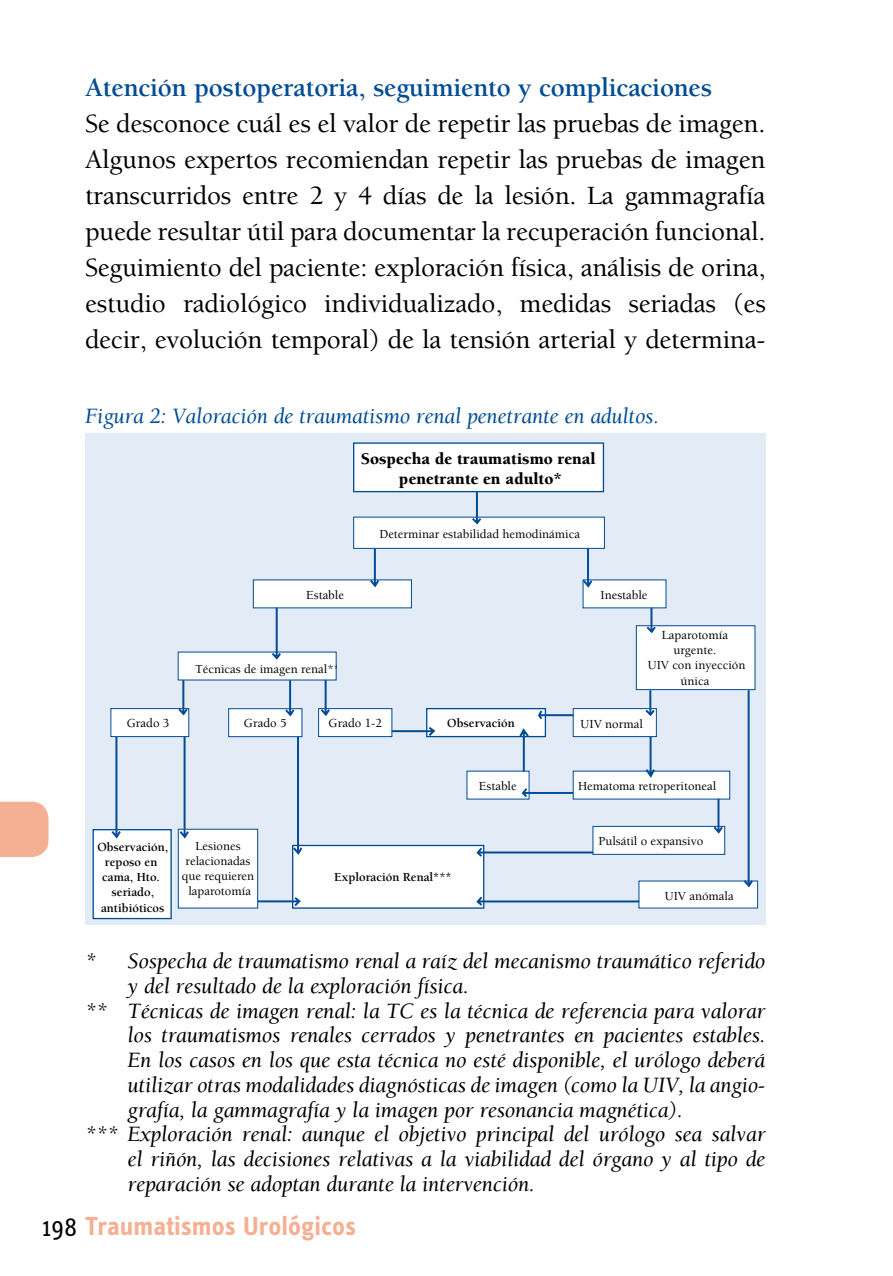
<style>
.page{position:relative;width:893px;height:1276px;background:#fff}
.page>*{position:absolute;margin:0;border:0;box-sizing:border-box;transform-origin:0 0}
.t1{font:500 27px/36px "Berkeley";letter-spacing:-.01em;color:#000}
.t2{font:700 27px "Info Text";color:#f5b093}
.t3{font:italic 22.5px "Berkeley";letter-spacing:-.01em;color:#000}
.t4{font:italic 22.5px "Berkeley";letter-spacing:-.01em;color:#004d95}
.t5{font:900 16.8px/20.4px "Berkeley";color:#000;text-align:center}
.t6{font:500 12.6px/15.3px "Berkeley";color:#000;text-align:center}
.t7{font:700 12.6px/15.3px "Berkeley";color:#000;text-align:center}
.s1{font-weight:700;color:#004d95}
.s2{font-weight:400;color:#000}
</style>
<div class="page">
<svg style="left:0;top:801px;width:49px;height:56px;background:#f5b59a"></svg>
<div style="left:85px;top:433px;width:680px;height:492px;background:#e3ecf6"></div>
<div style="left:93px;top:829px;width:78px;height:89px;background:#fff"></div>
<div style="left:93px;top:829px;width:79px;height:90px;border:1px solid #014b95"></div>
<div style="left:354px;top:443px;width:249px;height:48px;background:#fff"></div>
<div style="left:353px;top:442px;width:251px;height:50px;border:1px solid #014b95"></div>
<svg style="left:109px;top:489px;width:646px;height:419px"></svg>
<p class="t1" style="left:85px;top:70px;width:682px"><span class="s1">Atención postoperatoria, seguimiento y complicaciones<br></span>Se desconoce cuál es el valor de repetir las pruebas de imagen.<br>Algunos expertos recomiendan repetir las pruebas de imagen transcurridos entre 2 y 4 días de la lesión. La gammagrafía puede resultar útil para documentar la recuperación funcional.<br>Seguimiento del paciente: exploración física, análisis de orina, estudio radiológico individualizado, medidas seriadas (es decir, evolución temporal) de la tensión arterial y determina-</p>
<p class="t4" style="left:85px;top:404px;width:575px">Figura 2: Valoración de traumatismo renal penetrante en adultos.</p>
<p class="t5" style="left:361px;top:448px;width:236px">Sospecha de traumatismo renal penetrante en adulto*</p>
<p class="t6" style="left:379px;top:527px;width:202px">Determinar estabilidad hemodinámica</p>
<p class="t6" style="left:306px;top:587px;width:39px">Estable</p>
<p class="t6" style="left:600px;top:587px;width:49px">Inestable</p>
<p class="t6" style="left:195px;top:661px;width:146px">Técnicas de imagen renal**</p>
<p class="t6" style="left:127px;top:716px;width:44px">Grado 3</p>
<p class="t6" style="left:244px;top:716px;width:44px">Grado 5</p>
<p class="t6" style="left:329px;top:716px;width:55px">Grado 1-2</p>
<p class="t6" style="left:648px;top:628px;width:99px">Laparotomía urgente.<br>UIV con inyección única</p>
<p class="t7" style="left:447px;top:716px;width:69px">Observación</p>
<p class="t6" style="left:581px;top:716px;width:64px">UIV normal</p>
<p class="t6" style="left:479px;top:778px;width:39px">Estable</p>
<p class="t6" style="left:578px;top:778px;width:140px">Hematoma retroperitoneal</p>
<p class="t7" style="left:97px;top:839px;width:72px">Observación, reposo en cama, Hto. seriado, antibióticos</p>
<p class="t6" style="left:182px;top:838px;width:74px">Lesiones relacionadas que requieren laparotomía</p>
<p class="t7" style="left:334px;top:869px;width:119px">Exploración Renal***</p>
<p class="t6" style="left:598px;top:833px;width:106px">Pulsátil o expansivo</p>
<p class="t6" style="left:665px;top:888px;width:70px">UIV anómala</p>
<p class="t3" style="left:85px;top:949px;width:682px">* Sospecha de traumatismo renal a raíz del mecanismo traumático referido</p>
<p class="t3" style="left:128px;top:974px;width:343px">y del resultado de la exploración física.</p>
<p class="t3" style="left:85px;top:998px;width:682px">** Técnicas de imagen renal: la TC es la técnica de referencia para valorar</p>
<p class="t3" style="left:128px;top:1023px;width:639px">los traumatismos renales cerrados y penetrantes en pacientes estables.</p>
<p class="t3" style="left:128px;top:1048px;width:639px">En los casos en los que esta técnica no esté disponible, el urólogo deberá</p>
<p class="t3" style="left:128px;top:1073px;width:639px">utilizar otras modalidades diagnósticas de imagen (como la UIV, la angio-</p>
<p class="t3" style="left:128px;top:1097px;width:557px">grafía, la gammagrafía y la imagen por resonancia magnética).</p>
<p class="t3" style="left:85px;top:1122px;width:682px">*** Exploración renal: aunque el objetivo principal del urólogo sea salvar</p>
<p class="t3" style="left:128px;top:1147px;width:639px">el riñón, las decisiones relativas a la viabilidad del órgano y al tipo de</p>
<p class="t3" style="left:128px;top:1172px;width:409px">reparación se adoptan durante la intervención.</p>
<p class="t2" style="left:43px;top:1210px;width:315px"><span class="s2">198</span> Traumatismos Urológicos</p>
</div>
